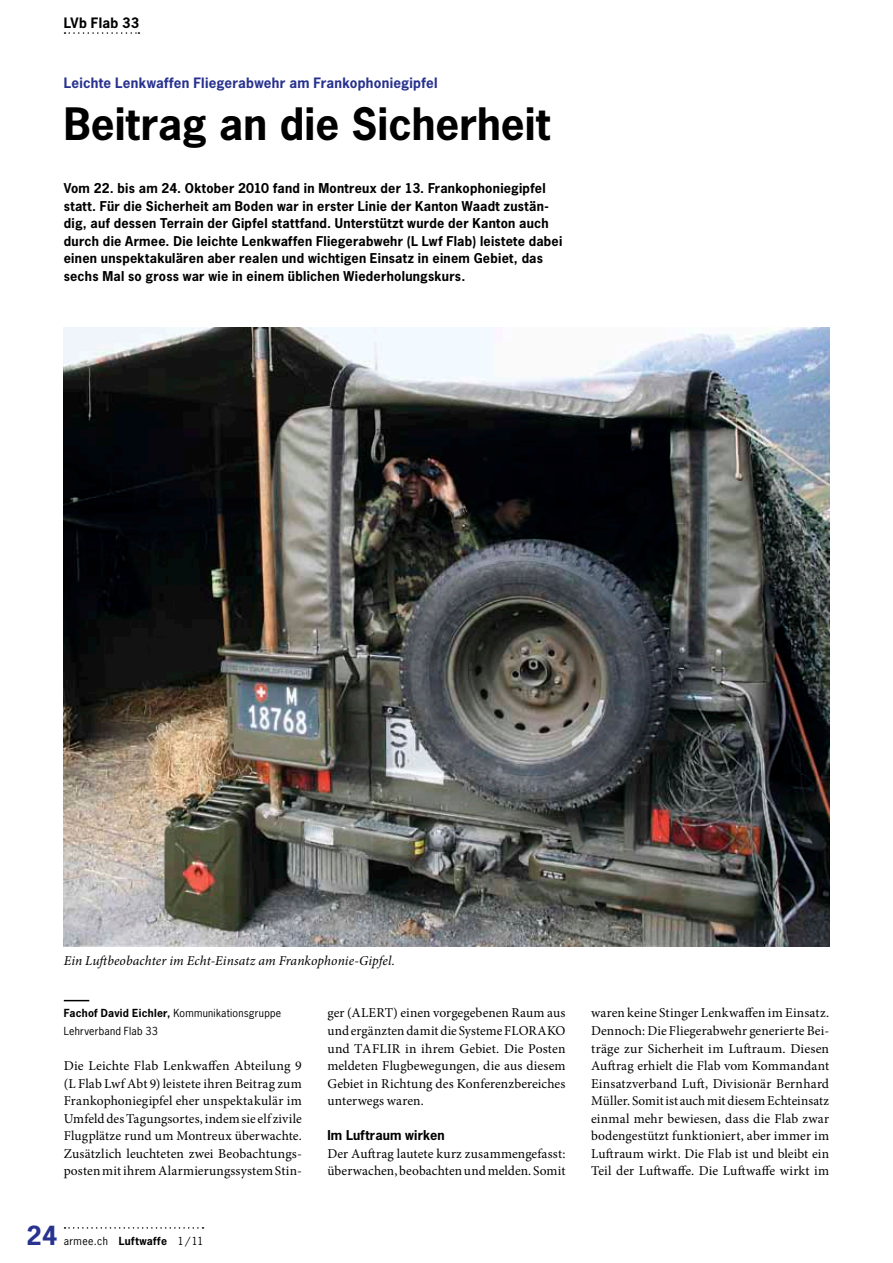
<style>
.page{position:relative;width:893px;height:1263px;background:#fff}
.page>*{position:absolute;margin:0;border:0;box-sizing:border-box;transform-origin:0 0}
.t1{font:700 42px "News Gothic Std";color:#000}
.t2{font:700 24.75px "News Gothic Std";color:#28328f}
.t3{font:13.5px/17.5px "Minion Pro";letter-spacing:.01em;color:#000;text-align:justify}
.t4{font:italic 13.5px "Minion Pro";letter-spacing:.005em;color:#000}
.t5{font:700 13.5px "News Gothic Std";letter-spacing:.02em;color:#28328f}
.t6{font:700 13.5px "News Gothic Std";letter-spacing:.015em;color:#000}
.t7{font:700 12.75px/17.5px "News Gothic Std";letter-spacing:.02em;color:#000}
.t8{font:10.5px/18px "News Gothic Std";letter-spacing:.025em;color:#000}
.t9{font:10.5px "News Gothic Std";letter-spacing:.045em;color:#000}
.s1{font-weight:700}
</style>
<div class="page">
<svg style="left:65px;top:1227px;width:139px;height:2px"></svg>
<svg style="left:65px;top:32px;width:74px;height:2px"></svg>
<svg style="left:64px;top:1000px;width:25px;height:1px"></svg>
<img style="left:64px;top:327px;width:765px;height:620px">
<p class="t6" style="left:64px;top:14px;width:77px">LVb Flab 33</p>
<p class="t5" style="left:64px;top:74px;width:375px">Leichte Lenkwaffen Fliegerabwehr am Frankophoniegipfel</p>
<h1 class="t1" style="left:64px;top:97px;width:488px">Beitrag an die Sicherheit</h1>
<p class="t7" style="left:64px;top:179px;width:500px">Vom 22. bis am 24. Oktober 2010 fand in Montreux der 13. Frankophoniegipfel statt. Für die Sicherheit am Boden war in erster Linie der Kanton Waadt zustän&shy;dig, auf dessen Terrain der Gipfel stattfand. Unterstützt wurde der Kanton auch durch die Armee. Die leichte Lenkwaffen Fliegerabwehr (L Lwf Flab) leistete dabei einen unspektakulären aber realen und wichtigen Einsatz in einem Gebiet, das sechs Mal so gross war wie in einem üblichen Wiederholungskurs.</p>
<p class="t4" style="left:64px;top:951px;width:333px">Ein Luftbeobachter im Echt-Einsatz am Frankophonie-Gipfel.</p>
<p class="t8" style="left:64px;top:1004px;width:219px"><span class="s1">Fachof David Eichler,</span> Kommunikationsgruppe<br>Lehrverband Flab 33</p>
<p class="t3" style="left:64px;top:1057px;width:240px">Die Leichte Flab Lenkwaffen Abteilung 9 (L Flab Lwf Abt 9) leistete ihren Beitrag zum Frankophoniegipfel eher unspektakulär im Umfeld des Tagungsortes, indem sie elf zivile Flugplätze rund um Montreux überwachte.<br>Zusätzlich leuchteten zwei Beobachtungs&shy;posten mit ihrem Alarmierungssystem Stin-</p>
<h2 class="t2" style="left:27px;top:1220px;width:32px">24</h2>
<p class="t9" style="left:64px;top:1235px;width:141px">armee.ch <span class="s1">Luftwaffe</span> 1 / 11</p>
<p class="t3" style="left:327px;top:1004px;width:240px">ger (ALERT) einen vorgegebenen Raum aus und ergänzten damit die Systeme FLORAKO und TAFLIR in ihrem Gebiet. Die Posten meldeten Flugbewegungen, die aus diesem Gebiet in Richtung des Konferenzbereiches unterwegs waren.</p>
<p class="t7" style="left:327px;top:1126px;width:119px">Im Luftraum wirken</p>
<p class="t3" style="left:327px;top:1145px;width:240px">Der Auftrag lautete kurz zusammengefasst: überwachen, beobachten und melden. Somit</p>
<p class="t3" style="left:591px;top:1004px;width:240px">waren keine Stinger Lenkwaffen im Einsatz.<br>Dennoch: Die Fliegerabwehr generierte Bei&shy;träge zur Sicherheit im Luftraum. Diesen Auftrag erhielt die Flab vom Kommandant Einsatzverband Luft, Divisionär Bernhard Müller. Somit ist auch mit diesem Echteinsatz einmal mehr bewiesen, dass die Flab zwar bodengestützt funktioniert, aber immer im Luftraum wirkt. Die Flab ist und bleibt ein Teil der Luftwaffe. Die Luftwaffe wirkt im</p>
</div>
